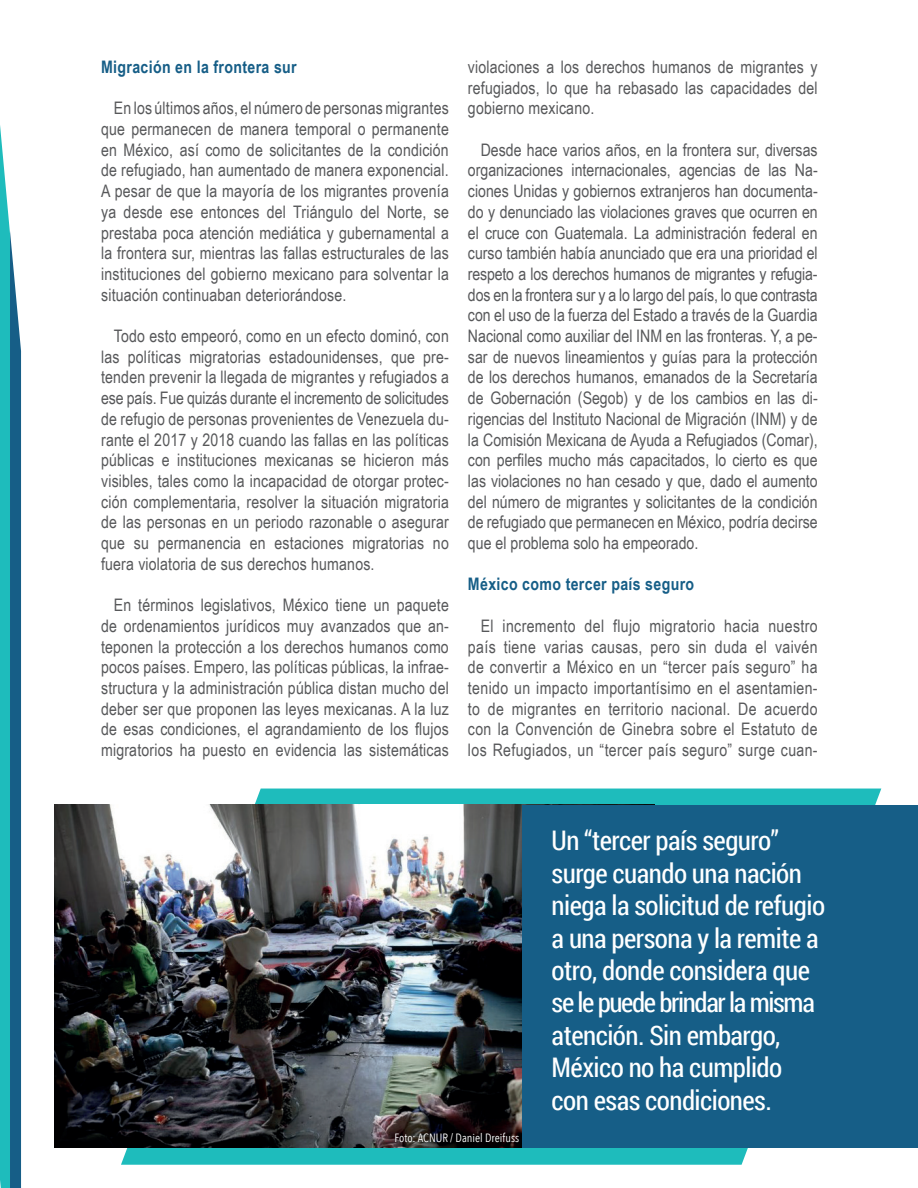
<style>
.page{position:relative;width:918px;height:1188px;background:#fff}
.page>*{position:absolute;margin:0;border:0;box-sizing:border-box;transform-origin:0 0}
.t1{font:27px/32.4px "Roboto Condensed";letter-spacing:-.02em;color:#fff}
.t2{font:17.25px/20.7px "Arial Narrow";letter-spacing:.01em;color:#57585a;text-align:justify}
.t3{font:700 17.25px "Arial Narrow";letter-spacing:.02em;color:#165e87}
.t4{font:12px "Avenir Next Condensed";color:#fff}
</style>
<div class="page">
<svg style="left:208px;top:789px;width:673px;height:16px;background:#31bdbd"></svg>
<svg style="left:87px;top:1147px;width:759px;height:18px;fill:#1ebcbc"></svg>
<img style="left:54px;top:805px;width:469px;height:342px">
<div style="left:523px;top:805px;width:395px;height:342px;background:#165e87"></div>
<svg style="left:0;top:125px;width:21px;height:1063px;background:#3299ab"></svg>
<p class="t3" style="left:101px;top:54px;width:197px">Migración en la frontera sur</p>
<p class="t2" style="left:101px;top:97px;width:349px;text-indent:13px">En los últimos años, el número de personas migrantes que permanecen de manera temporal o permanente en México, así como de solicitantes de la condición de refugiado, han aumentado de manera exponencial.<br>A pesar de que la mayoría de los migrantes provenía ya desde ese entonces del Triángulo del Norte, se prestaba poca atención mediática y gubernamental a la frontera sur, mientras las fallas estructurales de las instituciones del gobierno mexicano para solventar la situación continuaban deteriorándose.</p>
<p class="t2" style="left:101px;top:325px;width:349px;text-indent:13px">Todo esto empeoró, como en un efecto dominó, con las políticas migratorias estadounidenses, que pre&shy;tenden prevenir la llegada de migrantes y refugiados a ese país. Fue quizás durante el incremento de solicitudes de refugio de personas provenientes de Venezuela du&shy;rante el 2017 y 2018 cuando las fallas en las políticas públicas e instituciones mexicanas se hicieron más visibles, tales como la incapacidad de otorgar protec&shy;ción complementaria, resolver la situación migratoria de las personas en un periodo razonable o asegurar que su permanencia en estaciones migratorias no fuera violatoria de sus derechos humanos.</p>
<p class="t2" style="left:101px;top:594px;width:349px;text-indent:13px">En términos legislativos, México tiene un paquete de ordenamientos jurídicos muy avanzados que an&shy;teponen la protección a los derechos humanos como pocos países. Empero, las políticas públicas, la infrae&shy;structura y la administración pública distan mucho del deber ser que proponen las leyes mexicanas. A la luz de esas condiciones, el agrandamiento de los flujos migratorios ha puesto en evidencia las sistemáticas</p>
<p class="t2" style="left:468px;top:56px;width:351px">violaciones a los derechos humanos de migrantes y refugiados, lo que ha rebasado las capacidades del gobierno mexicano.</p>
<p class="t2" style="left:468px;top:139px;width:351px;text-indent:13px">Desde hace varios años, en la frontera sur, diversas organizaciones internacionales, agencias de las Na&shy;ciones Unidas y gobiernos extranjeros han documenta&shy;do y denunciado las violaciones graves que ocurren en el cruce con Guatemala. La administración federal en curso también había anunciado que era una prioridad el respeto a los derechos humanos de migrantes y refugia&shy;dos en la frontera sur y a lo largo del país, lo que contrasta con el uso de la fuerza del Estado a través de la Guardia Nacional como auxiliar del INM en las fronteras. Y, a pe&shy;sar de nuevos lineamientos y guías para la protección de los derechos humanos, emanados de la Secretaría de Gobernación (Segob) y de los cambios en las di&shy;rigencias del Instituto Nacional de Migración (INM) y de la Comisión Mexicana de Ayuda a Refugiados (Comar), con perfiles mucho más capacitados, lo cierto es que las violaciones no han cesado y que, dado el aumento del número de migrantes y solicitantes de la condición de refugiado que permanecen en México, podría decirse que el problema solo ha empeorado.</p>
<p class="t3" style="left:468px;top:571px;width:228px">México como tercer país seguro</p>
<p class="t2" style="left:468px;top:615px;width:351px;text-indent:13px">El incremento del flujo migratorio hacia nuestro país tiene varias causas, pero sin duda el vaivén de convertir a México en un “tercer país seguro” ha tenido un impacto importantísimo en el asentamien&shy;to de migrantes en territorio nacional. De acuerdo con la Convención de Ginebra sobre el Estatuto de los Refugiados, un “tercer país seguro” surge cuan-</p>
<h1 class="t1" style="left:552px;top:824px;width:275px">Un “tercer país seguro” surge cuando una nación niega la solicitud de refugio a una persona y la remite a otro, donde considera que se le puede brindar la misma atención. Sin embargo,<br>México no ha cumplido con esas condiciones.</h1>
<p class="t4" style="left:395px;top:1127px;width:126px">Foto: ACNUR / Daniel Dreifuss</p>
</div>
